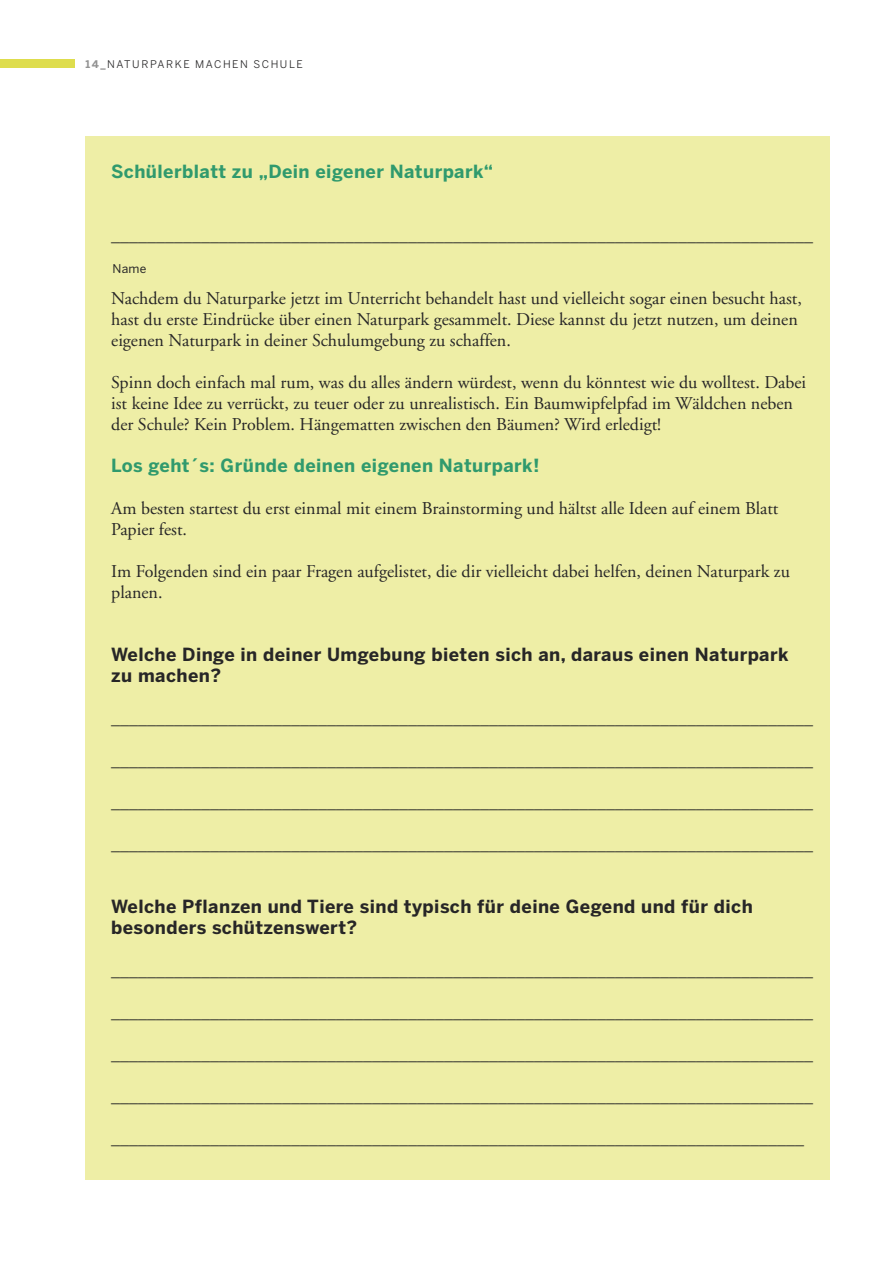
<style>
.page{position:relative;width:893px;height:1263px;background:#fff}
.page>*{position:absolute;margin:0;border:0;box-sizing:border-box;transform-origin:0 0}
.t1{font:18px/21px "Adobe Garamond";color:#272627}
.t2{font:700 18px/21px "Benton Sans";letter-spacing:.025em;color:#272627}
.t3{font:700 18px "Benton Sans";letter-spacing:.025em;color:#309a6d}
.t4{font:12px "Benton Sans";color:#272627}
.t5{font:10.5px "Benton Sans";letter-spacing:.15em;color:#272627}
.s1{font-weight:700;color:#939393}
</style>
<div class="page">
<div style="left:0;top:60px;width:75px;height:8px;background:#dedd4d"></div>
<div style="left:85px;top:136px;width:744px;height:1043px;background:#eeeea6"></div>
<p class="t5" style="left:85px;top:58px;width:219px"><span class="s1">14</span>_NATURPARKE MACHEN SCHULE</p>
<p class="t3" style="left:111px;top:161px;width:384px">Schülerblatt zu „Dein eigener Naturpark“</p>
<p class="t1" style="left:111px;top:227px;width:704px">______________________________________________________________________________</p>
<p class="t4" style="left:112px;top:262px;width:36px">Name</p>
<p class="t1" style="left:111px;top:290px;width:692px">Nachdem du Naturparke jetzt im Unterricht behandelt hast und vielleicht sogar einen besucht hast, hast du erste Eindrücke über einen Naturpark gesammelt. Diese kannst du jetzt nutzen, um deinen eigenen Naturpark in deiner Schulumgebung zu schaffen.</p>
<p class="t1" style="left:111px;top:374px;width:696px">Spinn doch einfach mal rum, was du alles ändern würdest, wenn du könntest wie du wolltest. Dabei ist keine Idee zu verrückt, zu teuer oder zu unrealistisch. Ein Baumwipfelpfad im Wäldchen neben der Schule? Kein Problem. Hängematten zwischen den Bäumen? Wird erledigt!</p>
<p class="t3" style="left:111px;top:455px;width:430px">Los geht´s: Gründe deinen eigenen Naturpark!</p>
<p class="t1" style="left:111px;top:500px;width:669px">Am besten startest du erst einmal mit einem Brainstorming und hältst alle Ideen auf einem Blatt<br>Papier fest.</p>
<p class="t1" style="left:111px;top:563px;width:680px">Im Folgenden sind ein paar Fragen aufgelistet, die dir vielleicht dabei helfen, deinen Naturpark zu planen.</p>
<p class="t2" style="left:111px;top:645px;width:679px">Welche Dinge in deiner Umgebung bieten sich an, daraus einen Naturpark zu machen?</p>
<p class="t1" style="left:111px;top:710px;width:704px">______________________________________________________________________________</p>
<p class="t1" style="left:111px;top:752px;width:704px">______________________________________________________________________________</p>
<p class="t1" style="left:111px;top:794px;width:704px">______________________________________________________________________________</p>
<p class="t1" style="left:111px;top:836px;width:704px">______________________________________________________________________________</p>
<p class="t2" style="left:111px;top:897px;width:643px">Welche Pflanzen und Tiere sind typisch für deine Gegend und für dich besonders schützenswert?</p>
<p class="t1" style="left:111px;top:962px;width:704px">______________________________________________________________________________</p>
<p class="t1" style="left:111px;top:1004px;width:704px">______________________________________________________________________________</p>
<p class="t1" style="left:111px;top:1046px;width:704px">______________________________________________________________________________</p>
<p class="t1" style="left:111px;top:1088px;width:704px">______________________________________________________________________________</p>
<p class="t1" style="left:111px;top:1130px;width:695px">_____________________________________________________________________________</p>
</div>
